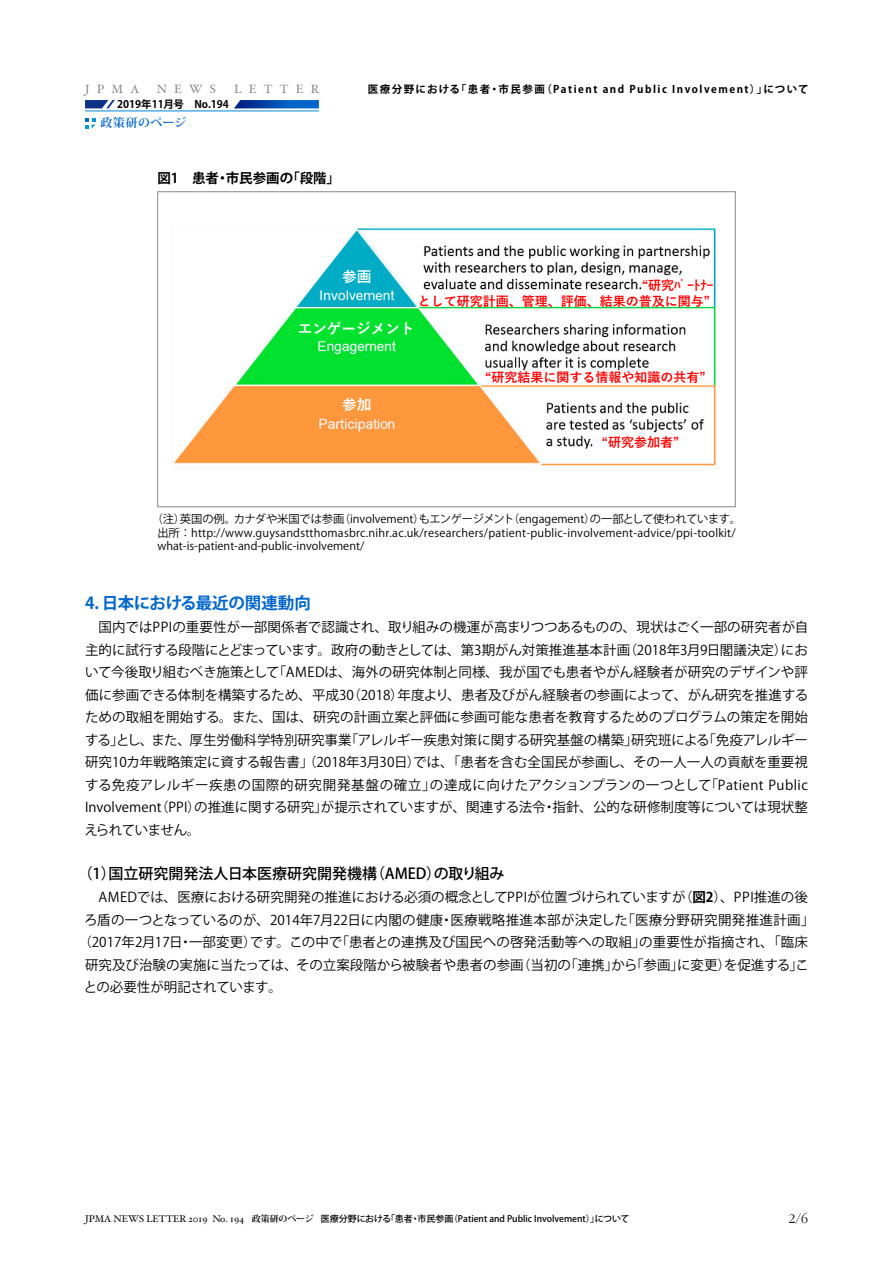
<style>
.page{position:relative;width:893px;height:1263px;background:#fff}
.page>*{position:absolute;margin:0;border:0;box-sizing:border-box;transform-origin:0 0}
.t1{font:700 16.5px "Koz Go Pr 6 N";letter-spacing:-.015em;color:#0066cb}
.t2{font:500 15px "Koz Go Pr 6 N";color:#000}
.t3{font:700 14.7px "Yu Gothic";color:#fff}
.t4{font:300 13.8px "Garamond";color:#000}
.t5{font:13.5px/22.5px "Koz Go Pr 6 N";color:#000;text-align:justify}
.t6{font:13.5px "Koz Go Pr 6 N";letter-spacing:.025em;color:#000}
.t7{font:13.5px "Koz Go Pr 6 N";letter-spacing:-.03em;color:#000}
.t8{font:700 13.5px "Koz Go Pr 6 N";color:#000}
.t9{font:700 13.05px/15.6px "Yu Gothic";color:#f00;text-align:right}
.t10{font:12px "Hoefler Text";letter-spacing:.6em;color:#888}
.t11{font:700 12px "Koz Min Pr 6 N";letter-spacing:.035em;color:#0066cb}
.t12{font:11.25px/13.5px "Koz Go Pr 6 N";color:#000}
.t13{font:700 10.5px "Koz Go Pr 6 N";letter-spacing:.14em;color:#000}
.t14{font:700 10.5px "Koz Go Pr 6 N";color:#000}
.t15{font:500 9px "Koz Go Pr 6 N";color:#000}
.s1{font-weight:700}
.s2{font-family:"Hoefler Text";font-weight:400;font-size:9.75px}
.s3{font-family:"Koz Min Pr 6 N";font-weight:700}
</style>
<div class="page">
<svg style="left:85px;top:100px;width:30px;height:8px"></svg>
<svg style="left:234px;top:100px;width:85px;height:8px"></svg>
<hr style="left:85px;top:111px;width:234px;height:1px;background:#0085d6">
<img style="left:174px;top:229px;width:543px;height:237px">
<svg style="left:85px;top:118px;width:11px;height:10px"></svg>
<p class="t10" style="left:85px;top:82px;width:56px">JPMA</p>
<p class="t10" style="left:157px;top:82px;width:61px">NEWS</p>
<p class="t10" style="left:234px;top:82px;width:87px">LETTER</p>
<p class="t14" style="left:117px;top:99px;width:113px">2019年11月号　No.194</p>
<p class="t11" style="left:101px;top:116px;width:87px">政策研のページ</p>
<p class="t8" style="left:157px;top:170px;width:184px">図1　患者・市民参画の「段階」</p>
<p class="t13" style="left:368px;top:84px;width:442px">医療分野における「患者・市民参画（Patient and Public Involvement）」について</p>
<p class="t3" style="left:342px;top:268px;width:31px">参画</p>
<p class="t9" style="left:418px;top:278px;width:297px">“研究ﾊﾟｰﾄﾅｰ<br>として研究計画、管理、評価、結果の普及に関与”</p>
<p class="t3" style="left:298px;top:320px;width:119px">エンゲージメント</p>
<p class="t3" style="left:342px;top:396px;width:31px">参加</p>
<p class="t9" style="left:485px;top:369px;width:222px">“研究結果に関する情報や知識の共有”</p>
<p class="t9" style="left:602px;top:435px;width:79px">“研究参加者”</p>
<p class="t12" style="left:157px;top:513px;width:585px;text-indent:-5px">（注）英国の例。カナダや米国では参画（involvement）もエンゲージメント（engagement）の一部として使われています。出所：http://www.guysandstthomasbrc.nihr.ac.uk/researchers/patient-public-involvement-advice/ppi-toolkit/ what-is-patient-and-public-involvement/</p>
<p class="t1" style="left:85px;top:594px;width:227px">4. 日本における最近の関連動向</p>
<p class="t5" style="left:84px;top:616px;width:726px">　国内ではPPIの重要性が一部関係者で認識され、取り組みの機運が高まりつつあるものの、現状はごく一部の研究者が自主的に試行する段階にとどまっています。政府の動きとしては、第3期がん対策推進基本計画（2018年3月9日閣議決定）において今後取り組むべき施策として「AMEDは、海外の研究体制と同様、我が国でも患者やがん経験者が研究のデザインや評価に参画できる体制を構築するため、平成30（2018）年度より、患者及びがん経験者の参画によって、がん研究を推進するための取組を開始する。また、国は、研究の計画立案と評価に参画可能な患者を教育するためのプログラムの策定を開始する」とし、また、厚生労働科学特別研究事業「アレルギー疾患対策に関する研究基盤の構築」研究班による「免疫アレルギー研究10カ年戦略策定に資する報告書」（2018年3月30日）では、「患者を含む全国民が参画し、その一人一人の貢献を重要視する免疫アレルギー疾患の国際的研究開発基盤の確立」の達成に向けたアクションプランの一つとして「Patient Public Involvement（PPI）の推進に関する研究」が提示されていますが、関連する法令・指針、公的な研修制度等については現状整えられていません。</p>
<p class="t2" style="left:78px;top:865px;width:428px">（1）国立研究開発法人日本医療研究開発機構（AMED）の取り組み</p>
<p class="t5" style="left:85px;top:886px;width:724px">　AMEDでは、医療における研究開発の推進における必須の概念としてPPIが位置づけられていますが（<span class="s1">図2</span>）、PPI推進の後</p>
<p class="t6" style="left:84px;top:912px;width:732px">ろ盾の一つとなっているのが、2014年7月22日に内閣の健康・医療戦略推進本部が決定した「医療分野研究開発推進計画」</p>
<p class="t5" style="left:79px;top:931px;width:731px">（2017年2月17日・一部変更）です。この中で「患者との連携及び国民への啓発活動等への取組」の重要性が指摘され、「臨床</p>
<p class="t5" style="left:85px;top:954px;width:726px">研究及び治験の実施に当たっては、その立案段階から被験者や患者の参画（当初の「連携」から「参画」に変更）を促進する」こ</p>
<p class="t7" style="left:84px;top:979px;width:199px">との必要性が明記されています。</p>
<p class="t15" style="left:85px;top:1214px;width:546px"><span class="s2">JPMA NEWS LETTER 2019 No. 194</span> <span class="s3">政策研のページ</span> 医療分野における「患者・市民参画（Patient and Public Involvement）」について</p>
<p class="t4" style="left:789px;top:1211px;width:21px">2/6</p>
</div>
